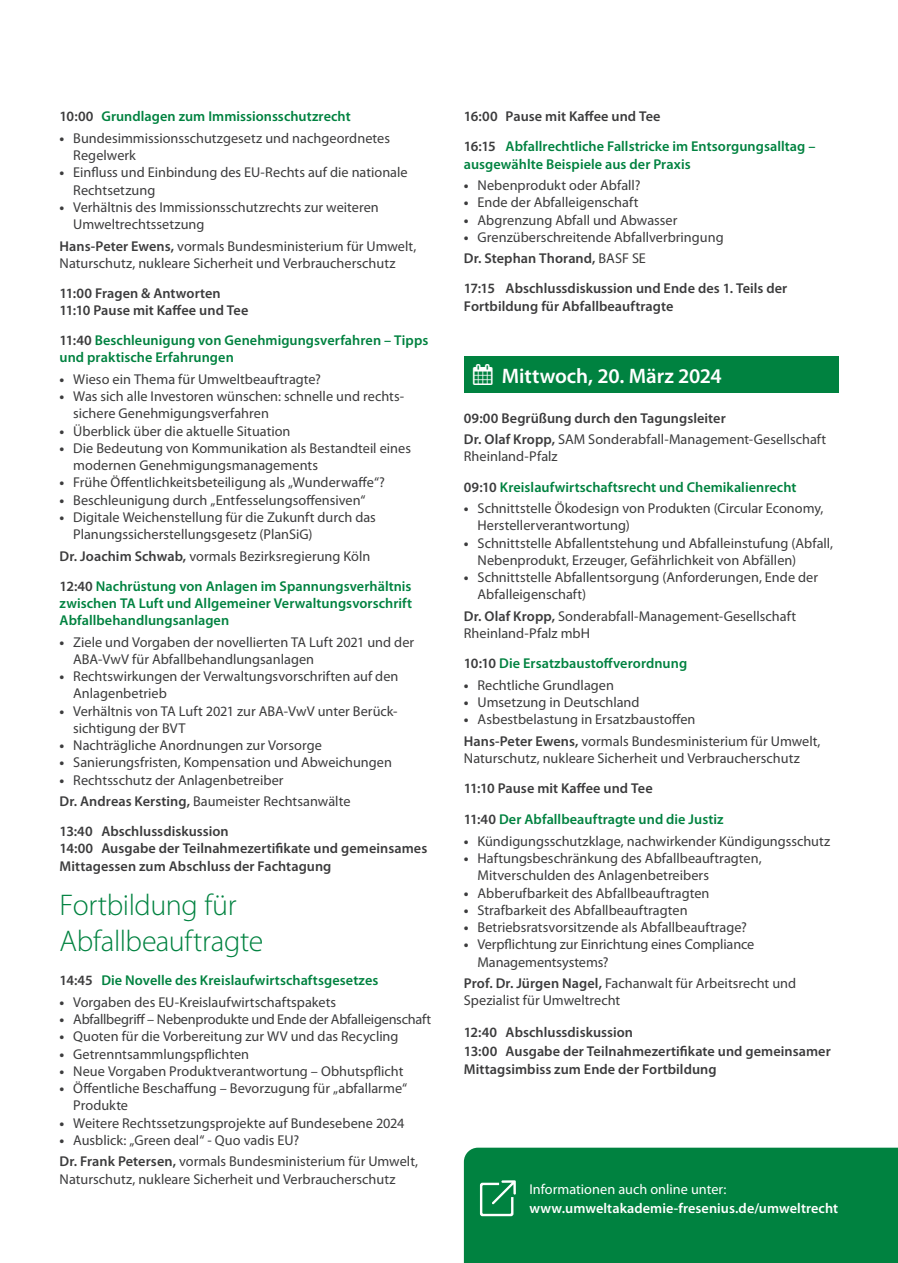
<style>
.page{position:relative;width:898px;height:1263px;background:#fff}
.page>*{position:absolute;margin:0;border:0;box-sizing:border-box;transform-origin:0 0}
.Headlines{font:300 30px/36px "Myriad Pro";letter-spacing:-.015em;color:#008240}
.t1{font:600 21px "Myriad Pro";letter-spacing:-.01em;color:#fff}
.Fließtext{font:14.25px/17.2px "Myriad Pro";color:#3c3c3d}
.Vortragstitel{font:600 14.25px/17.2px "Myriad Pro";letter-spacing:.005em;color:#008240}
.Vortragstitel-2{font:600 14.25px/17.2px "Myriad Pro";letter-spacing:.005em;color:#3c3c3d}
.t2{font:600 14.25px/18.8px "Myriad Pro";letter-spacing:.005em;color:#fff}
.Fließtext-2{font:600 14.25px "Myriad Pro";letter-spacing:.005em;color:#3c3c3d}
.s1{color:#3c3c3d}
.s2{font-weight:700}
.s3{font-weight:600}
.s4{font-weight:400}
</style>
<div class="page">
<div style="left:463px;top:356px;width:375px;height:37px;background:#008240"></div>
<div style="left:463px;top:1148px;width:434px;height:115px;background:#008240"></div>
<svg style="left:480px;top:1180px;width:35px;height:36px"></svg>
<p class="Vortragstitel" style="left:60px;top:107px;width:292px"><span class="s1">10:00</span> Grundlagen zum Immissionsschutzrecht</p>
<p class="Fließtext" style="left:73px;top:129px;width:318px;text-indent:-14px"><span class="s2">•</span> Bundesimmissionsschutzgesetz und nachgeordnetes<br>Regelwerk</p>
<p class="Fließtext" style="left:73px;top:164px;width:336px;text-indent:-14px"><span class="s2">•</span> Einfluss und Einbindung des EU-Rechts auf die nationale<br>Rechtsetzung</p>
<p class="Fließtext" style="left:73px;top:198px;width:307px;text-indent:-14px"><span class="s2">•</span> Verhältnis des Immissionsschutzrechts zur weiteren<br>Umweltrechtssetzung</p>
<p class="Fließtext" style="left:60px;top:237px;width:358px"><span class="s3">Hans-Peter Ewens,</span> vormals Bundesministerium für Umwelt,<br>Naturschutz, nukleare Sicherheit und Verbraucherschutz</p>
<p class="Vortragstitel-2" style="left:60px;top:284px;width:163px">11:00 Fragen &amp; Antworten</p>
<p class="Vortragstitel-2" style="left:60px;top:301px;width:190px">11:10 Pause mit Kaffee und Tee</p>
<p class="Vortragstitel" style="left:60px;top:331px;width:370px"><span class="s1">11:40</span> Beschleunigung von Genehmigungsverfahren – Tipps und praktische Erfahrungen</p>
<p class="Fließtext" style="left:60px;top:370px;width:263px"><span class="s2">•</span> Wieso ein Thema für Umweltbeauftragte?</p>
<p class="Fließtext" style="left:73px;top:387px;width:332px;text-indent:-14px"><span class="s2">•</span> Was sich alle Investoren wünschen: schnelle und rechts&shy;sichere Genehmigungsverfahren</p>
<p class="Fließtext" style="left:60px;top:422px;width:232px"><span class="s2">•</span> Überblick über die aktuelle Situation</p>
<p class="Fließtext" style="left:73px;top:439px;width:339px;text-indent:-14px"><span class="s2">•</span> Die Bedeutung von Kommunikation als Bestandteil eines modernen Genehmigungsmanagements</p>
<p class="Fließtext" style="left:60px;top:474px;width:327px"><span class="s2">•</span> Frühe Öffentlichkeitsbeteiligung als „Wunderwaffe“?</p>
<p class="Fließtext" style="left:60px;top:491px;width:307px"><span class="s2">•</span> Beschleunigung durch „Entfesselungsoffensiven“</p>
<p class="Fließtext" style="left:73px;top:508px;width:304px;text-indent:-14px"><span class="s2">•</span> Digitale Weichenstellung für die Zukunft durch das<br>Planungssicherstellungsgesetz (PlanSiG)</p>
<p class="Fließtext" style="left:60px;top:547px;width:312px"><span class="s3">Dr. Joachim Schwab,</span> vormals Bezirksregierung Köln</p>
<p class="Vortragstitel" style="left:60px;top:577px;width:354px;text-align:justify"><span class="s1">12:40</span> Nachrüstung von Anlagen im Spannungsverhältnis zwischen TA Luft und Allgemeiner Verwaltungsvorschrift Abfallbehandlungsanlagen</p>
<p class="Fließtext" style="left:73px;top:633px;width:342px;text-indent:-14px"><span class="s2">•</span> Ziele und Vorgaben der novellierten TA Luft 2021 und der<br>ABA-VwV für Abfallbehandlungsanlagen</p>
<p class="Fließtext" style="left:73px;top:667px;width:326px;text-indent:-14px"><span class="s2">•</span> Rechtswirkungen der Verwaltungsvorschriften auf den<br>Anlagenbetrieb</p>
<p class="Fließtext" style="left:73px;top:702px;width:326px;text-indent:-14px"><span class="s2">•</span> Verhältnis von TA Luft 2021 zur ABA-VwV unter Berück&shy;sichtigung der BVT</p>
<p class="Fließtext" style="left:60px;top:736px;width:264px"><span class="s2">•</span> Nachträgliche Anordnungen zur Vorsorge</p>
<p class="Fließtext" style="left:60px;top:754px;width:334px"><span class="s2">•</span> Sanierungsfristen, Kompensation und Abweichungen</p>
<p class="Fließtext" style="left:60px;top:771px;width:225px"><span class="s2">•</span> Rechtsschutz der Anlagenbetreiber</p>
<p class="Fließtext" style="left:60px;top:792px;width:292px"><span class="s3">Dr. Andreas Kersting,</span> Baumeister Rechtsanwälte</p>
<p class="Vortragstitel-2" style="left:60px;top:822px;width:171px">13:40 Abschlussdiskussion</p>
<p class="Vortragstitel-2" style="left:60px;top:840px;width:369px">14:00 Ausgabe der Teilnahmezertifikate und gemeinsames<br>Mittagessen zum Abschluss der Fachtagung</p>
<p class="Headlines" style="left:60px;top:887px;width:205px">Fortbildung für<br>Abfallbeauftragte</p>
<p class="Vortragstitel" style="left:60px;top:972px;width:320px"><span class="s1">14:45</span> Die Novelle des Kreislaufwirtschaftsgesetzes</p>
<p class="Fließtext" style="left:60px;top:993px;width:278px"><span class="s2">•</span> Vorgaben des EU-Kreislaufwirtschaftspakets</p>
<p class="Fließtext" style="left:60px;top:1010px;width:373px"><span class="s2">•</span> Abfallbegriff – Nebenprodukte und Ende der Abfalleigenschaft</p>
<p class="Fließtext" style="left:60px;top:1028px;width:340px"><span class="s2">•</span> Quoten für die Vorbereitung zur WV und das Recycling</p>
<p class="Fließtext" style="left:60px;top:1045px;width:191px"><span class="s2">•</span> Getrenntsammlungspflichten</p>
<p class="Fließtext" style="left:60px;top:1062px;width:345px"><span class="s2">•</span> Neue Vorgaben Produktverantwortung – Obhutspflicht</p>
<p class="Fließtext" style="left:73px;top:1079px;width:335px;text-indent:-14px"><span class="s2">•</span> Öffentliche Beschaffung – Bevorzugung für „abfallarme“<br>Produkte</p>
<p class="Fließtext" style="left:60px;top:1114px;width:346px"><span class="s2">•</span> Weitere Rechtssetzungsprojekte auf Bundesebene 2024</p>
<p class="Fließtext" style="left:60px;top:1131px;width:241px"><span class="s2">•</span> Ausblick: „Green deal“ - Quo vadis EU?</p>
<p class="Fließtext" style="left:60px;top:1153px;width:360px"><span class="s3">Dr. Frank Petersen,</span> vormals Bundesministerium für Umwelt,<br>Naturschutz, nukleare Sicherheit und Verbraucherschutz</p>
<p class="Vortragstitel-2" style="left:463px;top:107px;width:198px">16:00 Pause mit Kaffee und Tee</p>
<p class="Vortragstitel" style="left:463px;top:137px;width:353px"><span class="s1">16:15</span> Abfallrechtliche Fallstricke im Entsorgungsalltag – ausgewählte Beispiele aus der Praxis</p>
<p class="Fließtext" style="left:463px;top:176px;width:178px"><span class="s2">•</span> Nebenprodukt oder Abfall?</p>
<p class="Fließtext" style="left:463px;top:194px;width:176px"><span class="s2">•</span> Ende der Abfalleigenschaft</p>
<p class="Fließtext" style="left:463px;top:211px;width:215px"><span class="s2">•</span> Abgrenzung Abfall und Abwasser</p>
<p class="Fließtext" style="left:463px;top:228px;width:261px"><span class="s2">•</span> Grenzüberschreitende Abfallverbringung</p>
<p class="Fließtext-2" style="left:463px;top:249px;width:183px">Dr. Stephan Thorand, <span class="s4">BASF SE</span></p>
<p class="Vortragstitel-2" style="left:463px;top:279px;width:325px">17:15 Abschlussdiskussion und Ende des 1. Teils der<br>Fortbildung für Abfallbeauftragte</p>
<p class="t1" style="left:473px;top:363px;width:250px">▲ Mittwoch, 20. März 2024</p>
<p class="Vortragstitel-2" style="left:463px;top:409px;width:263px">09:00 Begrüßung durch den Tagungsleiter</p>
<p class="Fließtext" style="left:463px;top:431px;width:364px"><span class="s3">Dr. Olaf Kropp,</span> SAM Sonderabfall-Management-Gesellschaft<br>Rheinland-Pfalz</p>
<p class="Vortragstitel" style="left:463px;top:478px;width:334px"><span class="s1">09:10</span> Kreislaufwirtschaftsrecht und Chemikalienrecht</p>
<p class="Fließtext" style="left:477px;top:499px;width:347px;text-indent:-14px"><span class="s2">•</span> Schnittstelle Ökodesign von Produkten (Circular Economy,<br>Herstellerverantwortung)</p>
<p class="Fließtext" style="left:477px;top:534px;width:357px;text-indent:-14px"><span class="s2">•</span> Schnittstelle Abfallentstehung und Abfalleinstufung (Abfall,<br>Nebenprodukt, Erzeuger, Gefährlichkeit von Abfällen)</p>
<p class="Fließtext" style="left:477px;top:568px;width:342px;text-indent:-14px"><span class="s2">•</span> Schnittstelle Abfallentsorgung (Anforderungen, Ende der<br>Abfalleigenschaft)</p>
<p class="Fließtext" style="left:463px;top:607px;width:333px"><span class="s3">Dr. Olaf Kropp,</span> Sonderabfall-Management-Gesellschaft<br>Rheinland-Pfalz mbH</p>
<p class="Vortragstitel" style="left:463px;top:654px;width:225px"><span class="s1">10:10</span> Die Ersatzbaustoffverordnung</p>
<p class="Fließtext" style="left:463px;top:676px;width:152px"><span class="s2">•</span> Rechtliche Grundlagen</p>
<p class="Fließtext" style="left:463px;top:693px;width:177px"><span class="s2">•</span> Umsetzung in Deutschland</p>
<p class="Fließtext" style="left:463px;top:710px;width:233px"><span class="s2">•</span> Asbestbelastung in Ersatzbaustoffen</p>
<p class="Fließtext" style="left:463px;top:732px;width:358px"><span class="s3">Hans-Peter Ewens,</span> vormals Bundesministerium für Umwelt,<br>Naturschutz, nukleare Sicherheit und Verbraucherschutz</p>
<p class="Vortragstitel-2" style="left:463px;top:779px;width:190px">11:10 Pause mit Kaffee und Tee</p>
<p class="Vortragstitel" style="left:463px;top:810px;width:261px"><span class="s1">11:40</span> Der Abfallbeauftragte und die Justiz</p>
<p class="Fließtext" style="left:463px;top:832px;width:368px"><span class="s2">•</span> Kündigungsschutzklage, nachwirkender Kündigungsschutz</p>
<p class="Fließtext" style="left:477px;top:849px;width:285px;text-indent:-14px"><span class="s2">•</span> Haftungsbeschränkung des Abfallbeauftragten,<br>Mitverschulden des Anlagenbetreibers</p>
<p class="Fließtext" style="left:463px;top:884px;width:247px"><span class="s2">•</span> Abberufbarkeit des Abfallbeauftragten</p>
<p class="Fließtext" style="left:463px;top:901px;width:225px"><span class="s2">•</span> Strafbarkeit des Abfallbeauftragten</p>
<p class="Fließtext" style="left:463px;top:918px;width:284px"><span class="s2">•</span> Betriebsratsvorsitzende als Abfallbeauftrage?</p>
<p class="Fließtext" style="left:477px;top:936px;width:278px;text-indent:-14px"><span class="s2">•</span> Verpflichtung zur Einrichtung eines Compliance<br>Managementsystems?</p>
<p class="Fließtext" style="left:463px;top:974px;width:334px"><span class="s3">Prof. Dr. Jürgen Nagel,</span> Fachanwalt für Arbeitsrecht und<br>Spezialist für Umweltrecht</p>
<p class="Vortragstitel-2" style="left:463px;top:1023px;width:171px">12:40 Abschlussdiskussion</p>
<p class="Vortragstitel-2" style="left:463px;top:1041px;width:368px;line-height:18.8px">13:00 Ausgabe der Teilnahmezertifikate und gemeinsamer<br>Mittagsimbiss zum Ende der Fortbildung</p>
<p class="t2" style="left:529px;top:1180px;width:310px"><span class="s4">Informationen auch online unter: </span>www.umweltakademie-fresenius.de/umweltrecht</p>
</div>
